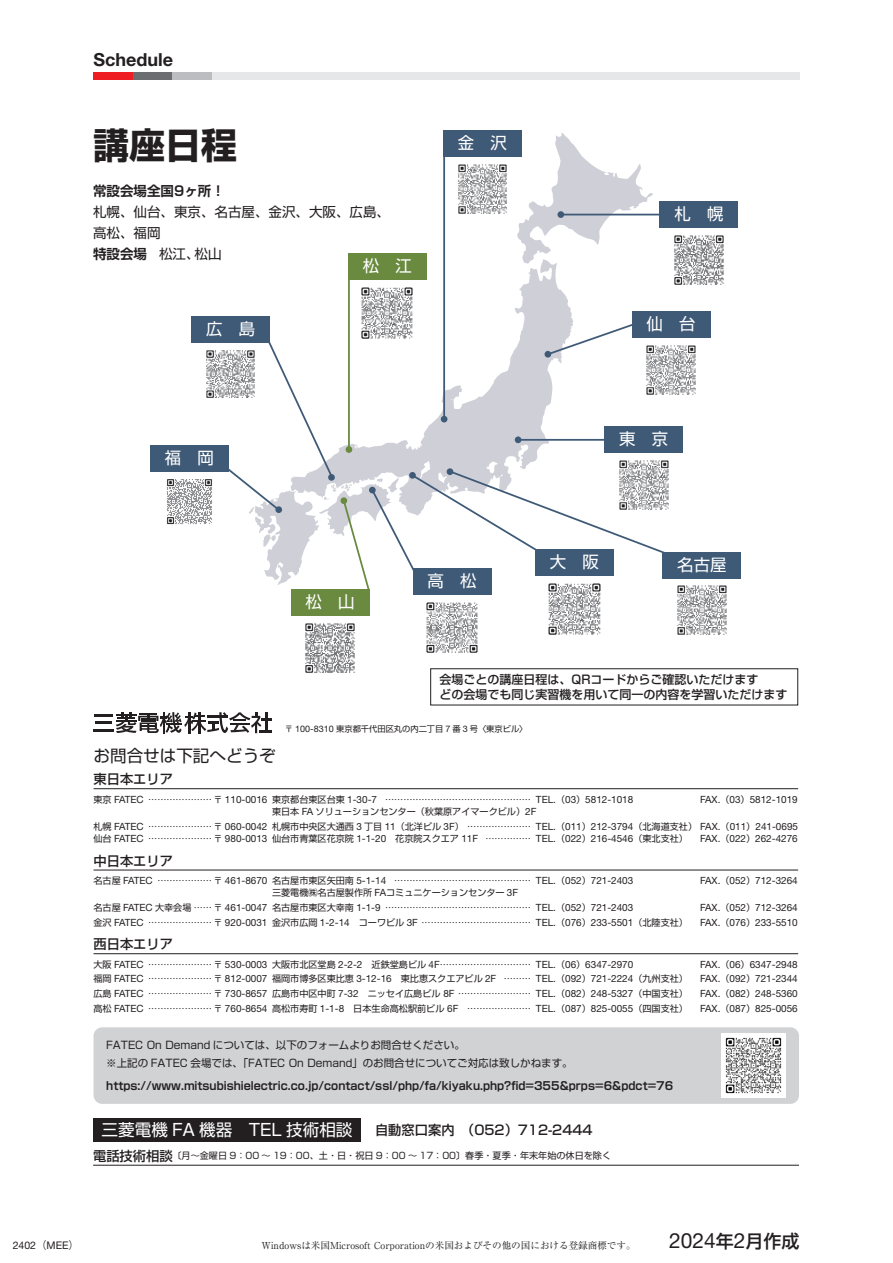
<style>
.page{position:relative;width:893px;height:1263px;background:#fff}
.page>*{position:absolute;margin:0;border:0;box-sizing:border-box;transform-origin:0 0}
.t1{font:700 36px "Shin Go Pro";color:#231f20}
.t2{font:21px "Helvetica Neue LT Pro";color:#231f20}
.t3{font:700 18px "Helvetica Neue LT Pro";color:#231f20}
.t4{font:16.5px "Shin Go Pro";color:#fff}
.t5{font:16.5px "Shin Go Pro";color:#231f20}
.t6{font:16.35px "Shin Go Pro";color:#fff}
.t7{font:13.5px/21px "Shin Go Pro";color:#231f20}
.t8{font:700 13.5px "Shin Go Pro De";color:#231f20}
.t9{font:500 13.2px "Shin Go Pro";color:#231f20}
.t10{font:500 12px/15px "Shin Go Pro";color:#231f20}
.t11{font:700 11.25px "Shin Go Pro De";color:#231f20}
.t12{font:10.5px/18px "Shin Go Pro";color:#231f20}
.t13{font:10.5px "Helvetica Neue LT Pro";color:#231f20}
.t14{font:9.9px "Helvetica Neue LT Pro";color:#231f20}
.t15{font:9.6px "Ryumin Pro";color:#231f20}
.t16{font:9.15px/14.9px "Shin Go Pro";color:#231f20}
.t17{font:8.25px "Shin Go Pro";color:#231f20}
.s1{font-family:"Shin Go Pro De";font-weight:700}
.s2{font-family:"Helvetica Neue LT Pro";font-size:9px}
.s3{font-family:"Helvetica Neue LT Pro";font-size:9.9px}
.s4{font-family:"Shin Go Pro";font-size:9.15px}
.s5{font-weight:500;font-size:13.2px}
.s6{font-family:"Gothic BBB Pro";font-weight:500}
.s7{font-family:"Shin Go Pro";font-weight:500;font-size:18px}
</style>
<div class="page">
<svg style="left:517px;top:133px;width:136px;height:126px"></svg>
<svg style="left:426px;top:259px;width:147px;height:62px"></svg>
<div style="left:557px;top:211px;width:7px;height:7px;background:#3f5a77;border-radius:50%"></div>
<hr style="left:561px;top:214px;width:124px;height:1px;background:#3f5a77">
<div style="left:660px;top:201px;width:78px;height:27px;background:#3f5a77"></div>
<img style="left:674px;top:235px;width:50px;height:50px">
<div style="left:632px;top:311px;width:78px;height:27px;background:#3f5a77"></div>
<img style="left:667px;top:345px;width:29px;height:50px">
<div style="left:605px;top:426px;width:78px;height:27px;background:#3f5a77"></div>
<img style="left:667px;top:460px;width:2px;height:49px">
<div style="left:663px;top:552px;width:78px;height:26px;background:#3f5a77"></div>
<img style="left:677px;top:585px;width:50px;height:50px">
<img style="left:548px;top:591px;width:53px;height:44px">
<div style="left:413px;top:568px;width:78px;height:27px;background:#3f5a77"></div>
<img style="left:426px;top:602px;width:52px;height:51px">
<div style="left:291px;top:589px;width:78px;height:26px;background:#698a3f"></div>
<img style="left:305px;top:623px;width:50px;height:50px">
<hr style="left:348px;top:274px;width:2px;height:177px;background:#698a3f">
<div style="left:348px;top:253px;width:78px;height:27px;background:#698a3f"></div>
<img style="left:361px;top:287px;width:52px;height:34px">
<div style="left:191px;top:316px;width:79px;height:27px;background:#3f5a77"></div>
<img style="left:206px;top:350px;width:19px;height:48px">
<div style="left:150px;top:445px;width:79px;height:27px;background:#3f5a77"></div>
<img style="left:167px;top:479px;width:45px;height:46px">
<svg style="left:225px;top:321px;width:442px;height:270px"></svg>
<hr style="left:443px;top:138px;width:2px;height:284px;background:#3f5a77">
<div style="left:443px;top:130px;width:79px;height:27px;background:#3f5a77"></div>
<img style="left:458px;top:164px;width:49px;height:50px">
<div style="left:94px;top:72px;width:39px;height:8px;background:#ee1d23"></div>
<div style="left:133px;top:72px;width:40px;height:8px;background:#6c6d70"></div>
<div style="left:173px;top:72px;width:39px;height:8px;background:#bcbdc0"></div>
<div style="left:212px;top:72px;width:587px;height:8px;background:#e6e7e9"></div>
<hr style="left:94px;top:730px;width:20px;height:2px;background:#231f20">
<svg style="left:95px;top:712px;width:177px;height:21px"></svg>
<hr style="left:94px;top:788px;width:704px;height:1px;background:#231f20">
<hr style="left:94px;top:870px;width:704px;height:1px;background:#231f20">
<hr style="left:94px;top:953px;width:704px;height:1px;background:#231f20">
<hr style="left:93px;top:1165px;width:706px;height:1px;background:#231f20">
<div style="left:93px;top:1118px;width:268px;height:24px;background:#231f20"></div>
<div style="left:94px;top:1027px;width:705px;height:77px;background:#d1d2d4;border-radius:9px"></div>
<img style="left:722px;top:1034px;width:63px;height:63px">
<div style="left:430px;top:668px;width:368px;height:37px;border:1px solid #231f20"></div>
<h3 class="t3" style="left:94px;top:49px;width:81px">Schedule</h3>
<h1 class="t1" style="left:93px;top:117px;width:146px">講座日程</h1>
<h3 class="t6" style="left:458px;top:130px;width:51px">金　沢</h3>
<h3 class="t8" style="left:93px;top:180px;width:133px">常設会場全国9ヶ所！</h3>
<h3 class="t7" style="left:93px;top:200px;width:299px">札幌、仙台、東京、名古屋、金沢、大阪、広島、高松、福岡<br><span class="s1">特設会場</span> 松江、松山</h3>
<h3 class="t6" style="left:363px;top:252px;width:51px">松　江</h3>
<h3 class="t6" style="left:206px;top:315px;width:51px">広　島</h3>
<h3 class="t6" style="left:165px;top:444px;width:51px">福　岡</h3>
<h3 class="t6" style="left:306px;top:588px;width:51px">松　山</h3>
<h3 class="t6" style="left:427px;top:567px;width:51px">高　松</h3>
<h3 class="t6" style="left:674px;top:200px;width:51px">札　幌</h3>
<h3 class="t6" style="left:646px;top:311px;width:51px">仙　台</h3>
<h3 class="t6" style="left:619px;top:426px;width:51px">東　京</h3>
<h3 class="t6" style="left:550px;top:548px;width:51px">大　阪</h3>
<h3 class="t6" style="left:677px;top:551px;width:51px">名古屋</h3>
<h3 class="t10" style="left:440px;top:670px;width:349px">会場ごとの講座日程は、QRコードからご確認いただけます<br>どの会場でも同じ実習機を用いて同一の内容を学習いただけます</h3>
<p class="t17" style="left:285px;top:722px;width:244px">〒 <span class="s2">100-8310</span> 東京都千代田区丸の内二丁目 <span class="s2">7</span> 番 <span class="s2">3</span> 号〈東京ビル〉</p>
<h3 class="t5" style="left:94px;top:742px;width:184px">お問合せは下記へどうぞ</h3>
<h3 class="t9" style="left:94px;top:768px;width:81px">東日本エリア</h3>
<p class="t16" style="left:94px;top:790px;width:541px">東京 <span class="s3">FATEC</span> ………………… 〒 <span class="s3">110-0016</span> 東京都台東区台東 <span class="s3">1-30-7</span> ………………………………………… <span class="s3">TEL.</span>（<span class="s3">03</span>）<span class="s3">5812-1018</span></p>
<p class="t14" style="left:700px;top:793px;width:99px">FAX.<span class="s4">（</span>03<span class="s4">）</span>5812-1019</p>
<p class="t16" style="left:272px;top:803px;width:266px">東日本 <span class="s3">FA</span> ソリューションセンター（秋葉原アイマークビル）<span class="s3">2F</span></p>
<p class="t14" style="left:94px;top:820px;width:706px"><span class="s4">札幌</span> FATEC <span class="s4">………………… 〒</span> 060-0042 <span class="s4">札幌市中央区大通西</span> 3 <span class="s4">丁目</span> 11<span class="s4">（北洋ビル</span> 3F<span class="s4">） …………………</span> TEL.<span class="s4">（</span>011<span class="s4">）</span>212-3794<span class="s4">（北海道支社）</span> FAX.<span class="s4">（</span>011<span class="s4">）</span>241-0695</p>
<p class="t16" style="left:94px;top:830px;width:596px">仙台 <span class="s3">FATEC</span> ………………… 〒 <span class="s3">980-0013</span> 仙台市青葉区花京院 <span class="s3">1-1-20</span>　花京院スクエア <span class="s3">11F</span> …………… <span class="s3">TEL.</span>（<span class="s3">022</span>）<span class="s3">216-4546</span>（東北支社）</p>
<p class="t14" style="left:700px;top:832px;width:99px">FAX.<span class="s4">（</span>022<span class="s4">）</span>262-4276</p>
<h3 class="t9" style="left:94px;top:850px;width:81px">中日本エリア</h3>
<p class="t16" style="left:94px;top:872px;width:541px">名古屋 <span class="s3">FATEC</span> ……………… 〒 <span class="s3">461-8670</span> 名古屋市東区矢田南 <span class="s3">5-1-14</span> ……………………………………… <span class="s3">TEL.</span>（<span class="s3">052</span>）<span class="s3">721-2403</span></p>
<p class="t14" style="left:700px;top:874px;width:99px">FAX.<span class="s4">（</span>052<span class="s4">）</span>712-3264</p>
<p class="t16" style="left:94px;top:884px;width:541px;text-indent:178px">三菱電機㈱名古屋製作所 <span class="s3">FA</span>コミュニケーションセンター <span class="s3">3F<br></span>名古屋 <span class="s3">FATEC</span> 大幸会場 …… 〒 <span class="s3">461-0047</span> 名古屋市東区大幸南 <span class="s3">1-1-9</span> ………………………………………… <span class="s3">TEL.</span>（<span class="s3">052</span>）<span class="s3">721-2403</span></p>
<p class="t14" style="left:700px;top:901px;width:99px">FAX.<span class="s4">（</span>052<span class="s4">）</span>712-3264</p>
<p class="t16" style="left:94px;top:914px;width:596px">金沢 <span class="s3">FATEC</span> ………………… 〒 <span class="s3">920-0031</span> 金沢市広岡 <span class="s3">1-2-14</span>　コーワビル <span class="s3">3F</span> ……………………………… <span class="s3">TEL.</span>（<span class="s3">076</span>）<span class="s3">233-5501</span>（北陸支社）</p>
<p class="t14" style="left:700px;top:916px;width:99px">FAX.<span class="s4">（</span>076<span class="s4">）</span>233-5510</p>
<h3 class="t9" style="left:94px;top:933px;width:81px">西日本エリア</h3>
<p class="t16" style="left:94px;top:955px;width:541px">大阪 <span class="s3">FATEC</span> ………………… 〒 <span class="s3">530-0003</span> 大阪市北区堂島 <span class="s3">2-2-2</span>　近鉄堂島ビル <span class="s3">4F</span>………………………… <span class="s3">TEL.</span>（<span class="s3">06</span>）<span class="s3">6347-2970</span></p>
<p class="t14" style="left:700px;top:958px;width:99px">FAX.<span class="s4">（</span>06<span class="s4">）</span>6347-2948</p>
<p class="t16" style="left:94px;top:970px;width:596px">福岡 <span class="s3">FATEC</span> ………………… 〒 <span class="s3">812-0007</span> 福岡市博多区東比恵 <span class="s3">3-12-16</span>　東比恵スクエアビル <span class="s3">2F</span> ……… <span class="s3">TEL.</span>（<span class="s3">092</span>）<span class="s3">721-2224</span>（九州支社）</p>
<p class="t14" style="left:700px;top:973px;width:99px">FAX.<span class="s4">（</span>092<span class="s4">）</span>721-2344</p>
<p class="t16" style="left:94px;top:985px;width:596px">広島 <span class="s3">FATEC</span> ………………… 〒 <span class="s3">730-8657</span> 広島市中区中町 <span class="s3">7-32</span>　ニッセイ広島ビル <span class="s3">8F</span> …………………… <span class="s3">TEL.</span>（<span class="s3">082</span>）<span class="s3">248-5327</span>（中国支社）</p>
<p class="t14" style="left:700px;top:987px;width:99px">FAX.<span class="s4">（</span>082<span class="s4">）</span>248-5360</p>
<p class="t16" style="left:94px;top:1000px;width:596px">高松 <span class="s3">FATEC</span> ………………… 〒 <span class="s3">760-8654</span> 高松市寿町 <span class="s3">1-1-8</span>　日本生命高松駅前ビル <span class="s3">6F</span> ………………… <span class="s3">TEL.</span>（<span class="s3">087</span>）<span class="s3">825-0055</span>（四国支社）</p>
<p class="t14" style="left:700px;top:1002px;width:99px">FAX.<span class="s4">（</span>087<span class="s4">）</span>825-0056</p>
<p class="t12" style="left:106px;top:1035px;width:468px">FATEC On Demand については、以下のフォームよりお問合せください。<br>※上記の FATEC 会場では、「FATEC On Demand」のお問合せについてご対応は致しかねます。</p>
<p class="t11" style="left:106px;top:1076px;width:568px">https://www.mitsubishielectric.co.jp/contact/ssl/php/fa/kiyaku.php?fid=355&amp;prps=6&amp;pdct=76</p>
<h3 class="t4" style="left:102px;top:1116px;width:252px">三菱電機 FA 機器　TEL 技術相談</h3>
<h3 class="t9" style="left:375px;top:1119px;width:219px">自動窓口案内　（052）712-2444</h3>
<p class="t16" style="left:93px;top:1147px;width:519px"><span class="s5">電話技術相談</span> 〔月〜金曜日 9：00 〜 19：00、土・日・祝日 9：00 〜 17：00〕春季・夏季・年末年始の休日を除く</p>
<p class="t13" style="left:13px;top:1238px;width:68px">2402<span class="s6">（</span>MEE<span class="s6">）</span></p>
<p class="t15" style="left:261px;top:1238px;width:376px">Windowsは米国Microsoft Corporationの米国およびその他の国における登録商標です。</p>
<h2 class="t2" style="left:669px;top:1227px;width:132px">2024<span class="s7">年</span>2<span class="s7">月作成</span></h2>
</div>
